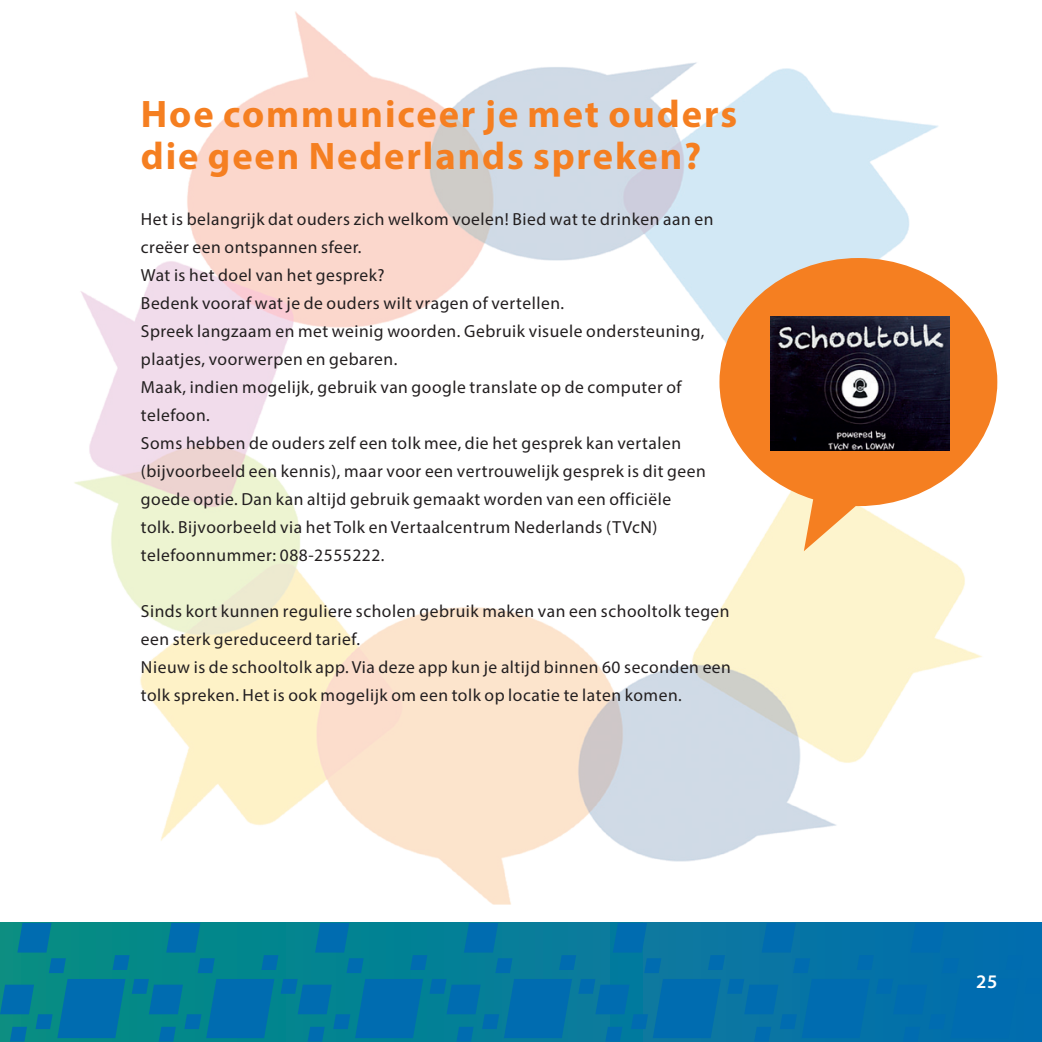
<style>
.page{position:relative;width:1042px;height:1042px;background:#fff}
.page>*{position:absolute;margin:0;border:0;box-sizing:border-box;transform-origin:0 0}
.hoofdstuk_kop{font:700 38.5px/42px "Myriad Pro";letter-spacing:.05em;color:#f57f21}
.t1{font:600 19.25px "Myriad Pro";color:#fff}
.platte_tekst{font:17.5px/28px "Myriad Pro";letter-spacing:.03em;color:#231f20}
</style>
<div class="page">
<div style="left:0;top:923px;width:1042px;height:119px;background:linear-gradient(to right,#058e82,#056daf)"></div>
<svg style="left:261px;top:955px;width:17px;height:15px"></svg>
<svg style="left:198px;top:958px;width:17px;height:15px"></svg>
<svg style="left:166px;top:923px;width:34px;height:29px"></svg>
<svg style="left:410px;top:955px;width:17px;height:15px"></svg>
<svg style="left:346px;top:958px;width:18px;height:15px"></svg>
<svg style="left:315px;top:923px;width:34px;height:29px"></svg>
<svg style="left:281px;top:979px;width:142px;height:62px;background:#0176a2"></svg>
<svg style="left:559px;top:955px;width:17px;height:15px"></svg>
<svg style="left:495px;top:958px;width:17px;height:15px"></svg>
<svg style="left:464px;top:923px;width:34px;height:29px"></svg>
<svg style="left:429px;top:979px;width:143px;height:62px;background:#0274a5"></svg>
<svg style="left:708px;top:955px;width:17px;height:15px"></svg>
<svg style="left:644px;top:958px;width:17px;height:15px"></svg>
<svg style="left:613px;top:923px;width:34px;height:29px"></svg>
<svg style="left:578px;top:979px;width:143px;height:62px;background:#0372a7"></svg>
<svg style="left:857px;top:955px;width:17px;height:15px"></svg>
<svg style="left:793px;top:958px;width:17px;height:15px"></svg>
<svg style="left:761px;top:923px;width:35px;height:29px"></svg>
<svg style="left:727px;top:979px;width:143px;height:62px;background:#036faa"></svg>
<svg style="left:1025px;top:979px;width:17px;height:15px"></svg>
<svg style="left:1005px;top:955px;width:17px;height:15px"></svg>
<svg style="left:942px;top:958px;width:17px;height:15px"></svg>
<svg style="left:910px;top:923px;width:34px;height:29px"></svg>
<div style="left:876px;top:979px;width:142px;height:62px;background:#006cb0"></div>
<svg style="left:132px;top:979px;width:142px;height:62px;background:#01789f"></svg>
<svg style="left:113px;top:955px;width:17px;height:15px"></svg>
<svg style="left:49px;top:958px;width:17px;height:15px"></svg>
<svg style="left:17px;top:923px;width:35px;height:29px"></svg>
<svg style="left:0;top:979px;width:125px;height:62px;background:#03789e"></svg>
<img style="left:74px;top:11px;width:908px;height:893px">
<svg style="left:719px;top:258px;width:278px;height:293px;fill:#f57f21"></svg>
<img style="left:770px;top:316px;width:179px;height:134px">
<p class="hoofdstuk_kop" style="left:141px;top:91px;width:598px">Hoe communiceer je met ouders die geen Nederlands spreken?</p>
<p class="platte_tekst" style="left:141px;top:204px;width:574px">Het is belangrijk dat ouders zich welkom voelen! Bied wat te drinken aan en creëer een ontspannen sfeer.</p>
<p class="platte_tekst" style="left:141px;top:260px;width:245px">Wat is het doel van het gesprek?</p>
<p class="platte_tekst" style="left:141px;top:288px;width:425px">Bedenk vooraf wat je de ouders wilt vragen of vertellen.</p>
<p class="platte_tekst" style="left:141px;top:316px;width:565px">Spreek langzaam en met weinig woorden. Gebruik visuele ondersteuning, plaatjes, voorwerpen en gebaren.</p>
<p class="platte_tekst" style="left:141px;top:372px;width:542px">Maak, indien mogelijk, gebruik van google translate op de computer of telefoon.</p>
<p class="platte_tekst" style="left:141px;top:428px;width:566px">Soms hebben de ouders zelf een tolk mee, die het gesprek kan vertalen (bijvoorbeeld een kennis), maar voor een vertrouwelijk gesprek is dit geen goede optie. Dan kan altijd gebruik gemaakt worden van een officiële tolk. Bijvoorbeeld via het Tolk en Vertaalcentrum Nederlands (TVcN) telefoonnummer: 088-2555222.</p>
<p class="platte_tekst" style="left:141px;top:596px;width:590px">Sinds kort kunnen reguliere scholen gebruik maken van een schooltolk tegen een sterk gereduceerd tarief.</p>
<p class="platte_tekst" style="left:141px;top:652px;width:591px">Nieuw is de schooltolk app. Via deze app kun je altijd binnen 60 seconden een tolk spreken. Het is ook mogelijk om een tolk op locatie te laten komen.</p>
<p class="t1" style="left:976px;top:971px;width:23px">25</p>
</div>
